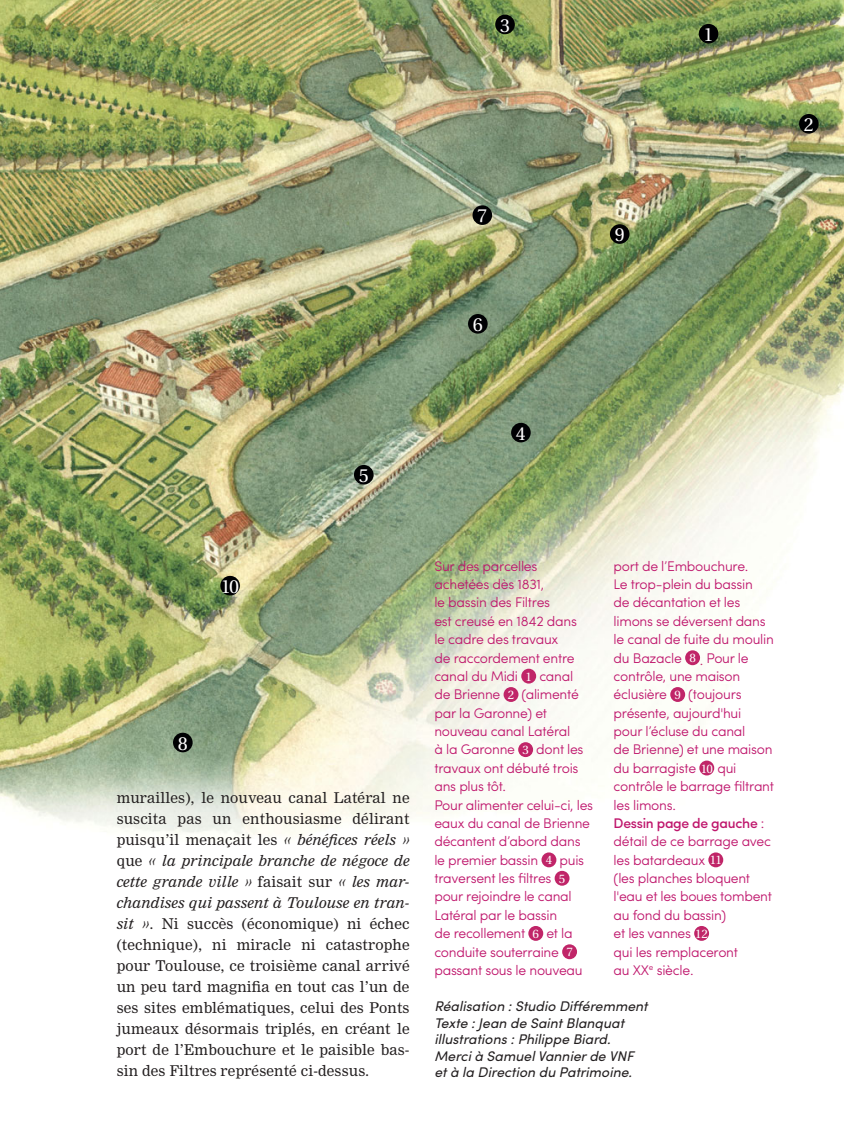
<style>
.page{position:relative;width:844px;height:1141px;background:#fff}
.page>*{position:absolute;margin:0;border:0;box-sizing:border-box;transform-origin:0 0}
.t1{font:18.9px "Utopia";color:#fff}
.t2{font:14.53px/21px "Nimrod MT Std";letter-spacing:.01em;color:#231f20;text-align:justify}
.t3{font:300 14px/18.4px "Sofia Pro";letter-spacing:-.02em;color:#bf166c}
.t4{font:italic 14px/16.6px "Sofia Pro";color:#231f20}
.s1{font-style:italic}
.s2{font-family:"Utopia";font-weight:400;font-size:12.25px;color:#fff}
.s3{color:#c12568}
.s4{font-weight:500}
</style>
<div class="page">
<img style="left:0;top:0;width:843px;height:886px">
<div style="left:698px;top:24px;width:20px;height:20px;background:#000103;border-radius:50%"></div>
<div style="left:798px;top:114px;width:20px;height:20px;background:#000103;border-radius:50%"></div>
<div style="left:511px;top:423px;width:19px;height:19px;background:#000103;border-radius:50%"></div>
<div style="left:609px;top:224px;width:20px;height:20px;background:#000103;border-radius:50%"></div>
<div style="left:220px;top:576px;width:20px;height:19px;background:#000103;border-radius:50%"></div>
<div style="left:354px;top:465px;width:19px;height:20px;background:#000103;border-radius:50%"></div>
<div style="left:173px;top:733px;width:19px;height:19px;background:#000103;border-radius:50%"></div>
<div style="left:472px;top:205px;width:20px;height:20px;background:#000103;border-radius:50%"></div>
<div style="left:468px;top:314px;width:19px;height:20px;background:#000103;border-radius:50%"></div>
<div style="left:495px;top:15px;width:19px;height:19px;background:#000103;border-radius:50%"></div>
<div style="left:521px;top:669px;width:15px;height:15px;background:#c02568;border-radius:50%"></div>
<div style="left:503px;top:687px;width:15px;height:15px;background:#c02568;border-radius:50%"></div>
<div style="left:518px;top:742px;width:15px;height:15px;background:#c02568;border-radius:50%"></div>
<div style="left:541px;top:852px;width:15px;height:15px;background:#c02568;border-radius:50%"></div>
<div style="left:554px;top:871px;width:15px;height:15px;background:#c02568;border-radius:50%"></div>
<div style="left:528px;top:926px;width:15px;height:15px;background:#c02568;border-radius:50%"></div>
<div style="left:562px;top:944px;width:15px;height:15px;background:#c02568;border-radius:50%"></div>
<div style="left:685px;top:650px;width:14px;height:15px;background:#c02568;border-radius:50%"></div>
<div style="left:670px;top:687px;width:15px;height:15px;background:#c02568;border-radius:50%"></div>
<div style="left:699px;top:761px;width:15px;height:14px;background:#c02568;border-radius:50%"></div>
<div style="left:708px;top:852px;width:15px;height:15px;background:#c02568;border-radius:50%"></div>
<div style="left:694px;top:926px;width:15px;height:15px;background:#c02568;border-radius:50%"></div>
<h1 class="t1" style="left:500px;top:17px;width:12px">3</h1>
<h1 class="t1" style="left:477px;top:208px;width:12px">7</h1>
<h1 class="t1" style="left:472px;top:317px;width:12px">6</h1>
<h1 class="t1" style="left:614px;top:227px;width:12px">9</h1>
<h1 class="t1" style="left:703px;top:27px;width:12px">1</h1>
<h1 class="t1" style="left:803px;top:117px;width:12px">2</h1>
<h1 class="t1" style="left:358px;top:468px;width:12px">5</h1>
<h1 class="t1" style="left:515px;top:426px;width:12px">4</h1>
<h1 class="t1" style="left:221px;top:579px;width:20px">10</h1>
<h1 class="t1" style="left:178px;top:736px;width:12px">8</h1>
<p class="t2" style="left:117px;top:788px;width:294px">murailles), le nouveau canal Latéral ne suscita pas un enthousiasme délirant puisqu’il menaçait les <span class="s1">« bénéfices réels » </span>que <span class="s1">« la principale branche de négoce de cette grande ville »</span> faisait sur <span class="s1">« les mar&shy;chandises qui passent à Toulouse en tran&shy;sit »</span>. Ni succès (économique) ni échec (technique), ni miracle ni catastrophe pour Toulouse, ce troisième canal arrivé un peu tard magnifia en tout cas l’un de ses sites emblématiques, celui des Ponts jumeaux désormais triplés, en créant le port de l’Embouchure et le paisible bas&shy;sin des Filtres représenté ci-dessus.</p>
<p class="t3" style="left:434px;top:558px;width:160px">Sur des parcelles achetées dès 1831,<br>le bassin des Filtres<br>est creusé en 1842 dans<br>le cadre des travaux<br>de raccordement entre canal du Midi <span class="s2">1</span> canal<br>de Brienne <span class="s2">2</span> (alimenté par la Garonne) et nouveau canal Latéral<br>à la Garonne <span class="s2">3</span> dont les travaux ont débuté trois ans plus tôt.<br>Pour alimenter celui-ci, les eaux du canal de Brienne décantent d’abord dans le premier bassin <span class="s2">4</span> puis traversent les filtres <span class="s2">5 </span>pour rejoindre le canal<br>Latéral par le bassin<br>de recollement <span class="s2">6</span> et la conduite souterraine <span class="s2">7 </span>passant sous le nouveau</p>
<p class="t3" style="left:613px;top:558px;width:162px">port de l’Embouchure.<br>Le trop-plein du bassin<br>de décantation et les limons se déversent dans le canal de fuite du moulin du Bazacle <span class="s2">8</span> <span class="s3">.</span> Pour le contrôle, une maison éclusière <span class="s2">9</span> (toujours présente, aujourd'hui<br>pour l’écluse du canal<br>de Brienne) et une maison du barragiste <span class="s2">10</span> qui contrôle le barrage filtrant les limons.<br><span class="s4">Dessin page de gauche</span> : détail de ce barrage avec les batardeaux <span class="s2">11<br></span>(les planches bloquent l'eau et les boues tombent au fond du bassin)<br>et les vannes <span class="s2">12<br></span>qui les remplaceront<br>au XX<sup>e</sup> siècle.</p>
<p class="t4" style="left:434px;top:999px;width:215px">Réalisation : Studio Différemment<br>Texte : Jean de Saint Blanquat illustrations : Philippe Biard.<br>Merci à Samuel Vannier de VNF et à la Direction du Patrimoine.</p>
</div>
